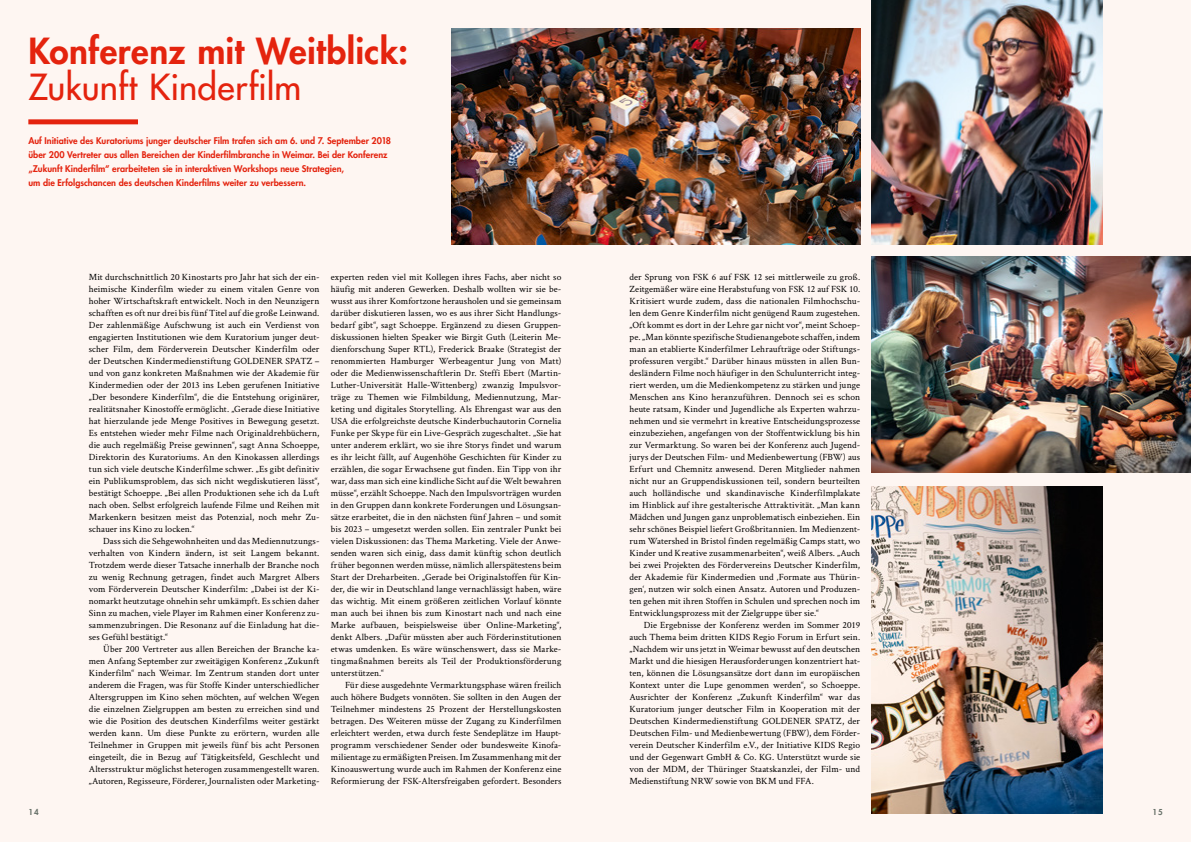
<style>
.page{position:relative;width:1191px;height:842px;background:#fff}
.page>*{position:absolute;margin:0;border:0;box-sizing:border-box;transform-origin:0 0}
.t1{font:800 35px "Futura Std";letter-spacing:.01em;color:#e4230e}
.t2{font:500 35px "Futura Std";letter-spacing:.005em;color:#e4230e}
.t3{font:9.5px/12px "Crimson Text";letter-spacing:.01em;color:#000;text-align:justify}
.t4{font:800 9px/14px "Futura Std";letter-spacing:.005em;color:#e4230e}
.t5{font:800 8px "Futura Std";color:#677169}
</style>
<div class="page">
<div style="left:595px;top:0;width:596px;height:842px;background:#fef6f2"></div>
<div style="left:0;top:0;width:595px;height:842px;background:#fef6f2"></div>
<div style="left:28px;top:119px;width:110px;height:5px;background:#e4230e"></div>
<img style="left:871px;top:0;width:231px;height:244px">
<img style="left:871px;top:256px;width:320px;height:216px">
<img style="left:871px;top:487px;width:231px;height:327px">
<img style="left:452px;top:28px;width:408px;height:216px">
<h1 class="t1" style="left:28px;top:29px;width:381px">Konferenz mit Weitblick:</h1>
<h1 class="t2" style="left:28px;top:66px;width:274px">Zukunft Kinderfilm</h1>
<p class="t4" style="left:28px;top:133px;width:364px">Auf Initiative des Kuratoriums junger deutscher Film trafen sich am 6. und 7. September 2018 über 200 Vertreter aus allen Bereichen der Kinderfilmbranche in Weimar. Bei der Konferenz „Zukunft Kinderfilm“ erarbeiteten sie in interaktiven Workshops neue Strategien,<br>um die Erfolgschancen des deutschen Kinderfilms weiter zu verbessern.</p>
<p class="t3" style="left:89px;top:271px;width:232px">Mit durchschnittlich 20 Kinostarts pro Jahr hat sich der ein&shy;heimische Kinderfilm wieder zu einem vitalen Genre von hoher Wirtschaftskraft entwickelt. Noch in den Neunzigern schafften es oft nur drei bis fünf Titel auf die große Leinwand.<br>Der zahlenmäßige Aufschwung ist auch ein Verdienst von engagierten Institutionen wie dem Kuratorium junger deut&shy;scher Film, dem Förderverein Deutscher Kinderfilm oder der Deutschen Kindermedienstiftung GOLDENER SPATZ – und von ganz konkreten Maßnahmen wie der Akademie für Kindermedien oder der 2013 ins Leben gerufenen Initiative „Der besondere Kinderfilm“, die die Entstehung originärer, realitätsnaher Kinostoffe ermöglicht. „Gerade diese Initiative hat hierzulande jede Menge Positives in Bewegung gesetzt.<br>Es entstehen wieder mehr Filme nach Originaldrehbüchern, die auch regelmäßig Preise gewinnen“, sagt Anna Schoeppe, Direktorin des Kuratoriums. An den Kinokassen allerdings tun sich viele deutsche Kinderfilme schwer. „Es gibt definitiv ein Publikumsproblem, das sich nicht wegdiskutieren lässt“, bestätigt Schoeppe. „Bei allen Produktionen sehe ich da Luft nach oben. Selbst erfolgreich laufende Filme und Reihen mit Markenkern besitzen meist das Potenzial, noch mehr Zu&shy;schauer ins Kino zu locken.“</p>
<p class="t3" style="left:89px;top:535px;width:232px;text-indent:14px">Dass sich die Sehgewohnheiten und das Mediennutzungs&shy;verhalten von Kindern ändern, ist seit Langem bekannt.<br>Trotzdem werde dieser Tatsache innerhalb der Branche noch zu wenig Rechnung getragen, findet auch Margret Albers vom Förderverein Deutscher Kinderfilm: „Dabei ist der Ki&shy;nomarkt heutzutage ohnehin sehr umkämpft. Es schien daher Sinn zu machen, viele Player im Rahmen einer Konferenz zu&shy;sammenzubringen. Die Resonanz auf die Einladung hat die&shy;ses Gefühl bestätigt.“</p>
<p class="t3" style="left:89px;top:643px;width:232px;text-indent:14px">Über 200 Vertreter aus allen Bereichen der Branche ka&shy;men Anfang September zur zweitägigen Konferenz „Zukunft Kinderfilm“ nach Weimar. Im Zentrum standen dort unter anderem die Fragen, was für Stoffe Kinder unterschiedlicher Altersgruppen im Kino sehen möchten, auf welchen Wegen die einzelnen Zielgruppen am besten zu erreichen sind und wie die Position des deutschen Kinderfilms weiter gestärkt werden kann. Um diese Punkte zu erörtern, wurden alle Teilnehmer in Gruppen mit jeweils fünf bis acht Personen eingeteilt, die in Bezug auf Tätigkeitsfeld, Geschlecht und Altersstruktur möglichst heterogen zusammengestellt waren. „Autoren, Regisseure, Förderer, Journalisten oder Marketing-</p>
<p class="t3" style="left:331px;top:271px;width:232px">experten reden viel mit Kollegen ihres Fachs, aber nicht so häufig mit anderen Gewerken. Deshalb wollten wir sie be&shy;wusst aus ihrer Komfortzone herausholen und sie gemeinsam darüber diskutieren lassen, wo es aus ihrer Sicht Handlungs&shy;bedarf gibt“, sagt Schoeppe. Ergänzend zu diesen Gruppen&shy;diskussionen hielten Speaker wie Birgit Guth (Leiterin Me&shy;dienforschung Super RTL), Frederick Braake (Strategist der renommierten Hamburger Werbeagentur Jung von Matt) oder die Medienwissenschaftlerin Dr. Steffi Ebert (Martin-Luther-Universität Halle-Wittenberg) zwanzig Impulsvor&shy;träge zu Themen wie Filmbildung, Mediennutzung, Mar&shy;keting und digitales Storytelling. Als Ehrengast war aus den USA die erfolgreichste deutsche Kinderbuchautorin Cornelia Funke per Skype für ein Live-Gespräch zugeschaltet. „Sie hat unter anderem erklärt, wo sie ihre Storys findet und warum es ihr leicht fällt, auf Augenhöhe Geschichten für Kinder zu erzählen, die sogar Erwachsene gut finden. Ein Tipp von ihr war, dass man sich eine kindliche Sicht auf die Welt bewahren müsse“, erzählt Schoeppe. Nach den Impulsvorträgen wurden in den Gruppen dann konkrete Forderungen und Lösungsan&shy;sätze erarbeitet, die in den nächsten fünf Jahren – und somit bis 2023 – umgesetzt werden sollen. Ein zentraler Punkt bei vielen Diskussionen: das Thema Marketing. Viele der Anwe&shy;senden waren sich einig, dass damit künftig schon deutlich früher begonnen werden müsse, nämlich allerspätestens beim Start der Dreharbeiten. „Gerade bei Originalstoffen für Kin&shy;der, die wir in Deutschland lange vernachlässigt haben, wäre das wichtig. Mit einem größeren zeitlichen Vorlauf könnte man auch bei ihnen bis zum Kinostart nach und nach eine Marke aufbauen, beispielsweise über Online-Marketing“, denkt Albers. „Dafür müssten aber auch Förderinstitutionen etwas umdenken. Es wäre wünschenswert, dass sie Marke&shy;tingmaßnahmen bereits als Teil der Produktionsförderung unterstützen.“</p>
<p class="t3" style="left:331px;top:679px;width:232px;text-indent:14px">Für diese ausgedehnte Vermarktungsphase wären freilich auch höhere Budgets vonnöten. Sie sollten in den Augen der Teilnehmer mindestens 25 Prozent der Herstellungskosten betragen. Des Weiteren müsse der Zugang zu Kinderfilmen erleichtert werden, etwa durch feste Sendeplätze im Haupt&shy;programm verschiedener Sender oder bundesweite Kinofa&shy;milientage zu ermäßigten Preisen. Im Zusammenhang mit der Kinoauswertung wurde auch im Rahmen der Konferenz eine Reformierung der FSK-Altersfreigaben gefordert. Besonders</p>
<p class="t3" style="left:629px;top:271px;width:232px">der Sprung von FSK 6 auf FSK 12 sei mittlerweile zu groß.<br>Zeitgemäßer wäre eine Herabstufung von FSK 12 auf FSK 10.<br>Kritisiert wurde zudem, dass die nationalen Filmhochschu&shy;len dem Genre Kinderfilm nicht genügend Raum zugestehen. „Oft kommt es dort in der Lehre gar nicht vor“, meint Schoep&shy;pe. „Man könnte spezifische Studienangebote schaffen, indem man an etablierte Kinderfilmer Lehraufträge oder Stiftungs&shy;professuren vergibt.“ Darüber hinaus müssten in allen Bun&shy;desländern Filme noch häufiger in den Schulunterricht integ&shy;riert werden, um die Medienkompetenz zu stärken und junge Menschen ans Kino heranzuführen. Dennoch sei es schon heute ratsam, Kinder und Jugendliche als Experten wahrzu&shy;nehmen und sie vermehrt in kreative Entscheidungsprozesse einzubeziehen, angefangen von der Stoffentwicklung bis hin zur Vermarktung. So waren bei der Konferenz auch Jugend&shy;jurys der Deutschen Film- und Medienbewertung (FBW) aus Erfurt und Chemnitz anwesend. Deren Mitglieder nahmen nicht nur an Gruppendiskussionen teil, sondern beurteilten auch holländische und skandinavische Kinderfilmplakate im Hinblick auf ihre gestalterische Attraktivität. „Man kann Mädchen und Jungen ganz unproblematisch einbeziehen. Ein sehr schönes Beispiel liefert Großbritannien. Im Medienzent&shy;rum Watershed in Bristol finden regelmäßig Camps statt, wo Kinder und Kreative zusammenarbeiten“, weiß Albers. „Auch bei zwei Projekten des Fördervereins Deutscher Kinderfilm, der Akademie für Kindermedien und ‚Formate aus Thürin&shy;gen‘, nutzen wir solch einen Ansatz. Autoren und Produzen&shy;ten gehen mit ihren Stoffen in Schulen und sprechen noch im Entwicklungsprozess mit der Zielgruppe über sie.“</p>
<p class="t3" style="left:629px;top:619px;width:232px;text-indent:14px">Die Ergebnisse der Konferenz werden im Sommer 2019 auch Thema beim dritten KIDS Regio Forum in Erfurt sein. „Nachdem wir uns jetzt in Weimar bewusst auf den deutschen Markt und die hiesigen Herausforderungen konzentriert hat&shy;ten, können die Lösungsansätze dort dann im europäischen Kontext unter die Lupe genommen werden“, so Schoeppe.<br>Ausrichter der Konferenz „Zukunft Kinderfilm“ war das Kuratorium junger deutscher Film in Kooperation mit der Deutschen Kindermedienstiftung GOLDENER SPATZ, der Deutschen Film- und Medienbewertung (FBW), dem Förder&shy;verein Deutscher Kinderfilm e.V., der Initiative KIDS Regio und der Gegenwart GmbH &amp; Co. KG. Unterstützt wurde sie von der MDM, der Thüringer Staatskanzlei, der Film- und Medienstiftung NRW sowie von BKM und FFA.</p>
<p class="t5" style="left:28px;top:806px;width:12px">14</p>
<p class="t5" style="left:1152px;top:806px;width:12px">15</p>
</div>
